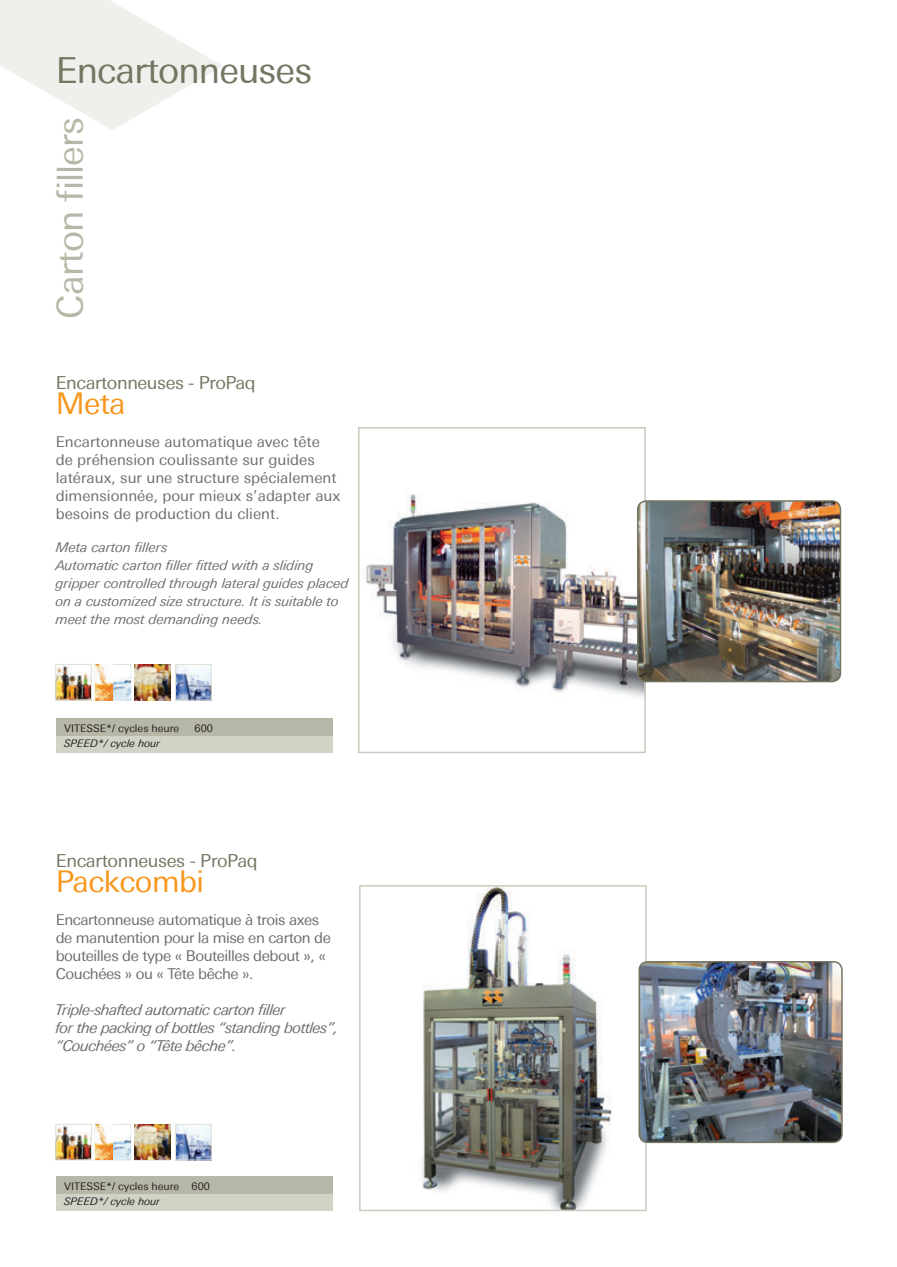
<style>
.page{position:relative;width:897px;height:1267px;background:#fff}
.page>*{position:absolute;margin:0;border:0;box-sizing:border-box;transform-origin:0 0}
.t1{font:36px "Univers Deutsche Bank";letter-spacing:-.025em;color:#767561}
.t2{font:36px "Univers Deutsche Bank";letter-spacing:-.025em;color:#b7b7a7}
.t3{font:30px "Univers Deutsche Bank";letter-spacing:-.02em;color:#f7971d}
.t4{font:18px "Univers Deutsche Bank";letter-spacing:-.025em;color:#767561}
.t5{font:15px/18px "Univers Deutsche Bank";color:#6c6d70}
.t6{font:15px/18px "Univers Deutsche Bank";letter-spacing:-.03em;color:#6c6d70}
.t7{font:italic 15px/18px "Univers Deutsche Bank";letter-spacing:-.03em;color:#6c6d70}
.t8{font:italic 13.5px/18px "Univers Deutsche Bank";color:#6c6d70}
.t9{font:10.5px "Univers Deutsche Bank";color:#231f20}
.t10{font:italic 10.5px "Univers Deutsche Bank";color:#231f20}
</style>
<div class="page">
<img style="left:365px;top:493px;width:277px;height:204px">
<div style="left:358px;top:427px;width:287px;height:326px;border:2px solid #cacabe"></div>
<img style="left:637px;top:501px;width:203px;height:180px">
<div style="left:637px;top:500px;width:204px;height:182px;border:2px solid #767561;border-radius:9px"></div>
<img style="left:421px;top:888px;width:218px;height:320px">
<div style="left:359px;top:885px;width:287px;height:326px;border:2px solid #cacabe"></div>
<img style="left:639px;top:961px;width:202px;height:181px">
<div style="left:638px;top:961px;width:204px;height:181px;border:2px solid #767561;border-radius:9px"></div>
<div style="left:56px;top:718px;width:276px;height:35px;background:#d2d2c7"></div>
<div style="left:56px;top:718px;width:276px;height:17px;background:#b7b7a7"></div>
<div style="left:56px;top:1176px;width:276px;height:35px;background:#d2d2c7"></div>
<div style="left:56px;top:1176px;width:276px;height:17px;background:#b7b7a7"></div>
<div style="left:95px;top:664px;width:36px;height:36px;border:1px solid #dfe0d8"></div>
<img style="left:113px;top:668px;width:18px;height:32px">
<img style="left:95px;top:664px;width:18px;height:36px">
<img style="left:58px;top:666px;width:31px;height:32px">
<div style="left:56px;top:664px;width:35px;height:36px;border:1px solid #dfe0d8"></div>
<img style="left:135px;top:664px;width:35px;height:36px">
<img style="left:177px;top:666px;width:32px;height:32px">
<div style="left:175px;top:664px;width:36px;height:36px;border:1px solid #dfe0d8"></div>
<div style="left:95px;top:1124px;width:36px;height:35px;border:1px solid #dfe0d8"></div>
<img style="left:113px;top:1128px;width:18px;height:31px">
<img style="left:95px;top:1124px;width:18px;height:35px">
<img style="left:58px;top:1126px;width:31px;height:31px">
<div style="left:56px;top:1124px;width:35px;height:35px;border:1px solid #dfe0d8"></div>
<img style="left:135px;top:1124px;width:35px;height:35px">
<img style="left:177px;top:1126px;width:32px;height:31px">
<div style="left:175px;top:1124px;width:36px;height:35px;border:1px solid #dfe0d8"></div>
<svg style="left:0;top:0;width:222px;height:130px"></svg>
<h1 class="t1" style="left:56px;top:49px;width:258px">Encartonneuses</h1>
<h1 class="t2" style="left:49px;top:318px;width:203px;rotate:-90deg">Carton fillers</h1>
<h3 class="t4" style="left:56px;top:372px;width:201px">Encartonneuses - ProPaq</h3>
<h2 class="t3" style="left:56px;top:386px;width:71px">Meta</h2>
<p class="t5" style="left:56px;top:433px;width:286px">Encartonneuse automatique avec tête de préhension coulissante sur guides latéraux, sur une structure spécialement dimensionnée, pour mieux s’adapter aux besoins de production du client.</p>
<p class="t8" style="left:56px;top:538px;width:294px">Meta carton fillers<br>Automatic carton filler fitted with a sliding gripper controlled through lateral guides placed on a customized size structure. It is suitable to meet the most demanding needs.</p>
<p class="t9" style="left:64px;top:722px;width:117px">VITESSE*/ cycles heure</p>
<p class="t9" style="left:194px;top:722px;width:20px">600</p>
<p class="t10" style="left:64px;top:737px;width:98px">SPEED*/ cycle hour</p>
<h3 class="t4" style="left:56px;top:850px;width:203px">Encartonneuses - ProPaq</h3>
<h2 class="t3" style="left:56px;top:864px;width:150px">Packcombi</h2>
<p class="t6" style="left:56px;top:911px;width:276px">Encartonneuse automatique à trois axes de manutention pour la mise en carton de bouteilles de type « Bouteilles debout », « Couchées » ou « Tête bêche ».</p>
<p class="t7" style="left:56px;top:1000px;width:284px">Triple-shafted automatic carton filler<br>for the packing of bottles “standing bottles”, “Couchées” o “Tête bêche”.</p>
<p class="t9" style="left:64px;top:1180px;width:147px">VITESSE*/ cycles heure 600</p>
<p class="t10" style="left:64px;top:1194px;width:98px">SPEED*/ cycle hour</p>
</div>
